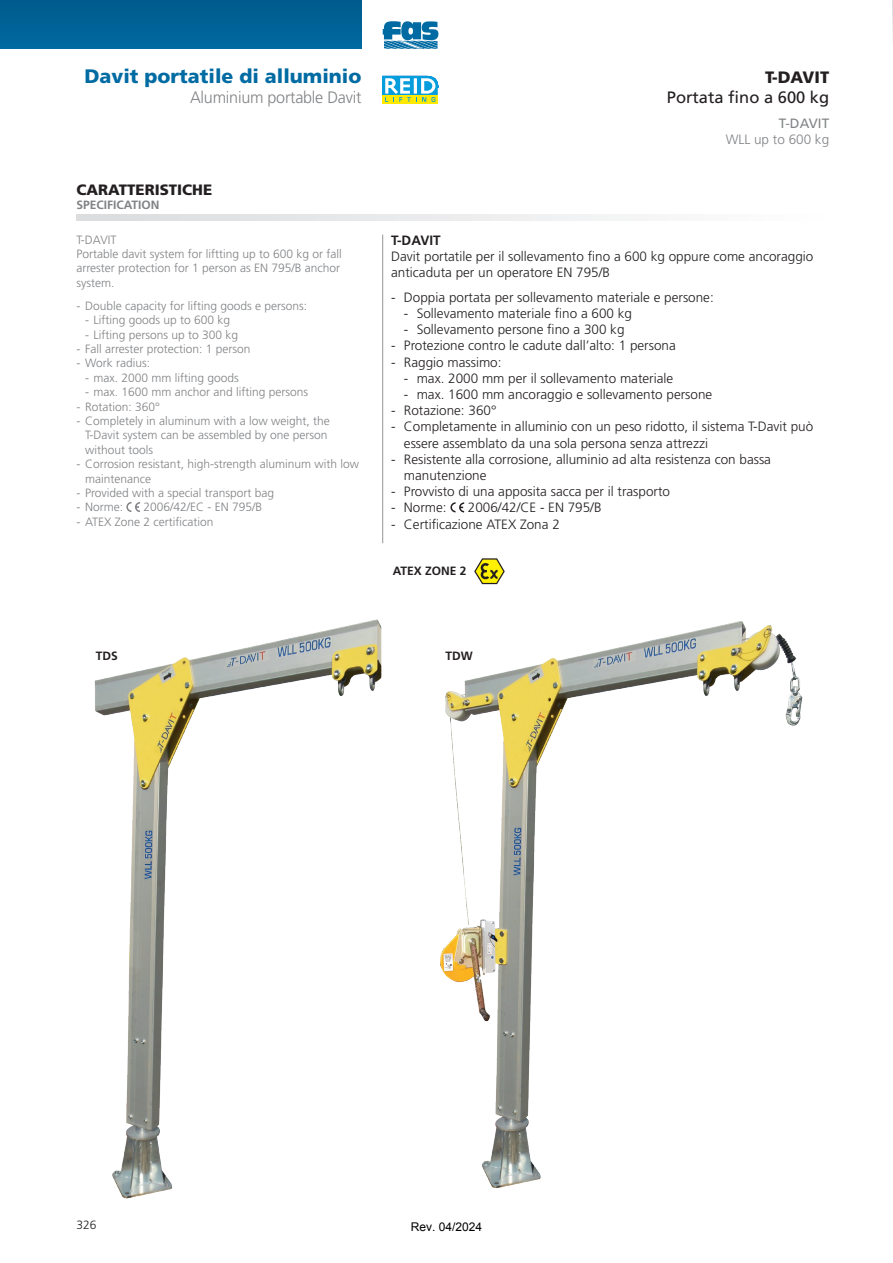
<style>
.page{position:relative;width:893px;height:1263px;background:#fff}
.page>*{position:absolute;margin:0;border:0;box-sizing:border-box;transform-origin:0 0}
.t1{font:900 19.5px "Frutiger";color:#006ba3}
.t2{font:300 16.5px "Frutiger";letter-spacing:-.015em;color:#808285}
.t3{font:16.5px "Frutiger";color:#231f20}
.t4{font:900 16.5px "Frutiger";color:#231f20}
.t5{font:900 15px "Frutiger";color:#231f20}
.t6{font:300 13.5px/16.2px "Frutiger";color:#231f20}
.t7{font:300 13.5px "Frutiger";color:#808285}
.t8{font:700 13.5px "Frutiger";color:#231f20}
.t9{font:13.5px "Frutiger";color:#808285}
.t10{font:300 12px/14.4px "Frutiger";color:#808285}
.t11{font:700 12px "Frutiger";color:#231f20}
.t12{font:700 12px "Frutiger";color:#808285}
.t13{font:12px "Arial";color:#000}
.t14{font:300 12px "Frutiger";color:#231f20}
</style>
<div class="page">
<img style="left:440px;top:621px;width:363px;height:568px">
<svg style="left:892px;top:0;width:1px;height:38px"></svg>
<svg style="left:383px;top:21px;width:55px;height:28px;background:#4693bc"></svg>
<div style="left:0;top:0;width:361px;height:49px;background:#006297"></div>
<svg style="left:77px;top:214px;width:552px;height:7px"></svg>
<svg style="left:450px;top:502px;width:14px;height:10px"></svg>
<svg style="left:126px;top:502px;width:14px;height:10px"></svg>
<hr style="left:382px;top:235px;width:1px;height:308px;background:#939598">
<div style="left:383px;top:95px;width:55px;height:9px;background:#ffe901"></div>
<svg style="left:383px;top:76px;width:55px;height:26px"></svg>
<img style="left:94px;top:619px;width:288px;height:580px">
<svg style="left:474px;top:558px;width:31px;height:26px"></svg>
<h1 class="t1" style="left:84px;top:65px;width:278px">Davit portatile di alluminio</h1>
<p class="t2" style="left:190px;top:88px;width:173px">Aluminium portable Davit</p>
<p class="t5" style="left:77px;top:180px;width:137px">CARATTERISTICHE</p>
<p class="t12" style="left:77px;top:198px;width:85px">SPECIFICATION</p>
<p class="t10" style="left:77px;top:232px;width:267px">T-DAVIT<br>Portable davit system for liftting up to 600 kg or fall arrester protection for 1 person as EN 795/B anchor system.</p>
<p class="t10" style="left:77px;top:299px;width:232px">- Double capacity for lifting goods e persons:</p>
<p class="t10" style="left:85px;top:313px;width:147px">- Lifting goods up to 600 kg</p>
<p class="t10" style="left:85px;top:327px;width:155px">- Lifting persons up to 300 kg</p>
<p class="t10" style="left:77px;top:342px;width:176px">- Fall arrester protection: 1 person</p>
<p class="t10" style="left:77px;top:356px;width:75px">- Work radius:</p>
<p class="t10" style="left:85px;top:371px;width:155px">- max. 2000 mm lifting goods</p>
<p class="t10" style="left:85px;top:385px;width:225px">- max. 1600 mm anchor and lifting persons</p>
<p class="t10" style="left:77px;top:399px;width:85px">- Rotation: 360°</p>
<p class="t10" style="left:85px;top:414px;width:246px;text-indent:-9px">- Completely in aluminum with a low weight, the<br>T-Davit system can be assembled by one person without tools</p>
<p class="t10" style="left:85px;top:457px;width:276px;text-indent:-9px">- Corrosion resistant, high-strength aluminum with low maintenance</p>
<p class="t10" style="left:77px;top:486px;width:199px">- Provided with a special transport bag</p>
<p class="t10" style="left:77px;top:500px;width:48px">- Norme:</p>
<p class="t10" style="left:143px;top:500px;width:120px">2006/42/EC - EN 795/B</p>
<p class="t10" style="left:77px;top:515px;width:139px">- ATEX Zone 2 certification</p>
<p class="t4" style="left:765px;top:68px;width:66px">T-DAVIT</p>
<p class="t3" style="left:667px;top:88px;width:164px">Portata fino a 600 kg</p>
<p class="t9" style="left:779px;top:115px;width:52px">T-DAVIT</p>
<p class="t7" style="left:726px;top:132px;width:105px">WLL up to 600 kg</p>
<p class="t8" style="left:391px;top:232px;width:51px">T-DAVIT</p>
<p class="t6" style="left:391px;top:248px;width:424px">Davit portatile per il sollevamento fino a 600 kg oppure come ancoraggio anticaduta per un operatore EN 795/B</p>
<p class="t6" style="left:391px;top:289px;width:324px">- Doppia portata per sollevamento materiale e persone:</p>
<p class="t6" style="left:404px;top:305px;width:230px">- Sollevamento materiale fino a 600 kg</p>
<p class="t6" style="left:404px;top:322px;width:222px">- Sollevamento persone fino a 300 kg</p>
<p class="t6" style="left:391px;top:338px;width:286px">- Protezione contro le cadute dall’alto: 1 persona</p>
<p class="t6" style="left:391px;top:354px;width:112px">- Raggio massimo:</p>
<p class="t6" style="left:404px;top:370px;width:271px">- max. 2000 mm per il sollevamento materiale</p>
<p class="t6" style="left:404px;top:386px;width:310px">- max. 1600 mm ancoraggio e sollevamento persone</p>
<p class="t6" style="left:391px;top:403px;width:107px">- Rotazione: 360°</p>
<p class="t6" style="left:404px;top:419px;width:411px;text-indent:-13px">- Completamente in alluminio con un peso ridotto, il sistema T-Davit può essere assemblato da una sola persona senza attrezzi</p>
<p class="t6" style="left:404px;top:451px;width:369px;text-indent:-13px">- Resistente alla corrosione, alluminio ad alta resistenza con bassa manutenzione</p>
<p class="t6" style="left:391px;top:484px;width:280px">- Provvisto di una apposita sacca per il trasporto</p>
<p class="t6" style="left:391px;top:500px;width:57px">- Norme:</p>
<p class="t6" style="left:468px;top:500px;width:135px">2006/42/CE - EN 795/B</p>
<p class="t6" style="left:391px;top:516px;width:170px">- Certificazione ATEX Zona 2</p>
<p class="t11" style="left:393px;top:564px;width:75px">ATEX ZONE 2</p>
<p class="t11" style="left:96px;top:649px;width:24px">TDS</p>
<p class="t11" style="left:445px;top:649px;width:29px">TDW</p>
<p class="t14" style="left:77px;top:1218px;width:22px">326</p>
<p class="t13" style="left:411px;top:1219px;width:73px">Rev. 04/2024</p>
</div>
